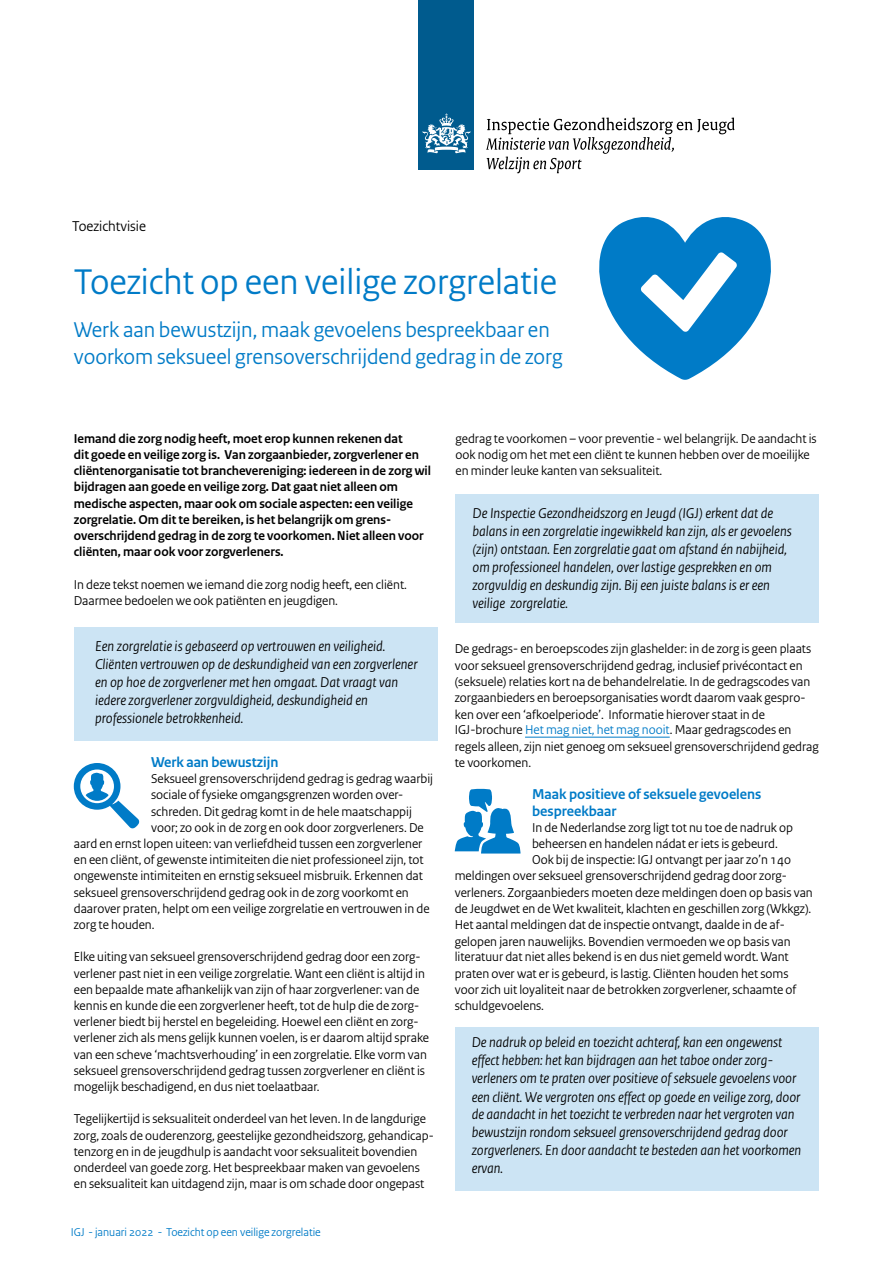
<style>
.page{position:relative;width:893px;height:1263px;background:#fff}
.page>*{position:absolute;margin:0;border:0;box-sizing:border-box;transform-origin:0 0}
.t1{font:37.5px "Rijksoverheid Sans";color:#007bc7}
.t2{font:22.5px/27px "Rijksoverheid Sans";color:#007bc7}
.t3{font:italic 15px/18px "Rijksoverheid Sans";color:#000}
.t4{font:700 15px/16.2px "Rijksoverheid Sans";color:#007bc7}
.t5{font:15px "Rijksoverheid Sans";color:#000}
.t6{font:13.5px/16.2px "Rijksoverheid Sans";color:#000}
.t7{font:700 13.5px/16.2px "Rijksoverheid Sans";color:#000}
.t8{font:12px "Rijksoverheid Sans";color:#007bc7}
.s1{color:#007bc7}
</style>
<div class="page">
<div style="left:419px;top:0;width:55px;height:169px;background:#005b8e"></div>
<svg style="left:423px;top:113px;width:47px;height:41px"></svg>
<svg style="left:486px;top:118px;width:249px;height:55px"></svg>
<div style="left:74px;top:627px;width:363px;height:113px;background:#cce4f4"></div>
<div style="left:455px;top:494px;width:364px;height:129px;background:#cce4f4"></div>
<hr style="left:525px;top:737px;width:145px;height:1px;background:#007bc7">
<svg style="left:599px;top:217px;width:172px;height:163px"></svg>
<div style="left:455px;top:1028px;width:363px;height:163px;background:#cce4f4"></div>
<svg style="left:74px;top:763px;width:66px;height:66px"></svg>
<svg style="left:455px;top:789px;width:65px;height:64px"></svg>
<p class="t5" style="left:72px;top:217px;width:75px">Toezichtvisie</p>
<h1 class="t1" style="left:74px;top:260px;width:485px">Toezicht op een veilige zorgrelatie</h1>
<h2 class="t2" style="left:74px;top:317px;width:490px">Werk aan bewustzijn, maak gevoelens bespreekbaar en voorkom seksueel grensoverschrijdend gedrag in de zorg</h2>
<p class="t7" style="left:74px;top:431px;width:359px">Iemand die zorg nodig heeft, moet erop kunnen rekenen dat<br>dit goede en veilige zorg is. Van zorgaanbieder, zorgverlener en cliëntenorganisatie tot branchevereniging: iedereen in de zorg wil bij dragen aan goede en veilige zorg. Dat gaat niet alleen om medische aspecten, maar ook om sociale aspecten: een veilige zorgrelatie. Om dit te bereiken, is het belangrijk om grens&shy;overschrijdend gedrag in de zorg te voorkomen. Niet alleen voor cliënten, maar ook voor zorgverleners.</p>
<p class="t6" style="left:74px;top:577px;width:335px">In deze tekst noemen we iemand die zorg nodig heeft, een cliënt.<br>Daarmee bedoelen we ook patiënten en jeugdigen.</p>
<p class="t3" style="left:95px;top:638px;width:324px">Een zorgrelatie is gebaseerd op vertrouwen en veiligheid.<br>Cliënten vertrouwen op de deskundigheid van een zorgverlener en op hoe de zorgverlener met hen omgaat. Dat vraagt van iedere zorgverlener zorgvuldigheid, deskundigheid en professionele betrokkenheid.</p>
<p class="t4" style="left:151px;top:754px;width:129px">Werk aan bewustzijn</p>
<p class="t6" style="left:151px;top:771px;width:284px">Seksueel grensoverschrijdend gedrag is gedrag waarbij</p>
<p class="t6" style="left:151px;top:787px;width:254px">sociale of fysieke omgangsgrenzen worden over-</p>
<p class="t6" style="left:151px;top:803px;width:262px">schreden. Dit gedrag komt in de hele maatschappij</p>
<p class="t6" style="left:151px;top:819px;width:274px">voor; zo ook in de zorg en ook door zorgverleners. De</p>
<p class="t6" style="left:74px;top:835px;width:350px">aard en ernst lopen uiteen: van verliefdheid tussen een zorgverlener</p>
<p class="t6" style="left:74px;top:852px;width:351px">en een cliënt, of gewenste intimiteiten die niet professioneel zijn, tot</p>
<p class="t6" style="left:74px;top:868px;width:351px">ongewenste intimiteiten en ernstig seksueel misbruik. Erkennen dat</p>
<p class="t6" style="left:74px;top:884px;width:337px">seksueel grensoverschrijdend gedrag ook in de zorg voorkomt en</p>
<p class="t6" style="left:74px;top:900px;width:357px">daarover praten, helpt om een veilige zorgrelatie en vertrouwen in de</p>
<p class="t6" style="left:74px;top:916px;width:82px">zorg te houden.</p>
<p class="t6" style="left:74px;top:949px;width:357px">Elke uiting van seksueel grensoverschrijdend gedrag door een zorg&shy;verlener past niet in een veilige zorgrelatie. Want een cliënt is altijd in een bepaalde mate afhankelijk van zijn of haar zorgverlener: van de kennis en kunde die een zorgverlener heeft, tot de hulp die de zorg&shy;verlener biedt bij herstel en begeleiding. Hoewel een cliënt en zorg&shy;verlener zich als mens gelijk kunnen voelen, is er daarom altijd sprake van een scheve ‘machtsverhouding’ in een zorgrelatie. Elke vorm van seksueel grensoverschrijdend gedrag tussen zorgverlener en cliënt is mogelijk beschadigend, en dus niet toelaatbaar.</p>
<p class="t6" style="left:74px;top:1111px;width:361px">Tegelijkertijd is seksualiteit onderdeel van het leven. In de langdurige zorg, zoals de ouderenzorg, geestelijke gezondheidszorg, gehandicap&shy;tenzorg en in de jeugdhulp is aandacht voor seksualiteit bovendien onderdeel van goede zorg. Het bespreekbaar maken van gevoelens en seksualiteit kan uitdagend zijn, maar is om schade door ongepast</p>
<p class="t8" style="left:71px;top:1225px;width:251px">IGJ - januari 2022 - Toezicht op een veilige zorgrelatie</p>
<p class="t6" style="left:455px;top:430px;width:363px">gedrag te voorkomen – voor preventie - wel belangrijk. De aandacht is ook nodig om het met een cliënt te kunnen hebben over de moeilijke en minder leuke kanten van seksualiteit.</p>
<p class="t3" style="left:472px;top:504px;width:321px">De Inspectie Gezondheidszorg en Jeugd (IGJ) erkent dat de balans in een zorgrelatie ingewikkeld kan zijn, als er gevoelens (zijn) ontstaan. Een zorgrelatie gaat om afstand én nabijheid, om professioneel handelen, over lastige gesprekken en om zorgvuldig en deskundig zijn. Bij een juiste balans is er een veilige zorgrelatie.</p>
<p class="t6" style="left:455px;top:641px;width:366px">De gedrags- en beroepscodes zijn glashelder: in de zorg is geen plaats voor seksueel grensoverschrijdend gedrag, inclusief privécontact en (seksuele) relaties kort na de behandelrelatie. In de gedragscodes van zorgaanbieders en beroepsorganisaties wordt daarom vaak gespro&shy;ken over een ‘afkoelperiode’. Informatie hierover staat in de IGJ-brochure <span class="s1">Het mag niet, het mag nooit</span>. Maar gedragscodes en regels alleen, zijn niet genoeg om seksueel grensoverschrijdend gedrag te voorkomen.</p>
<p class="t4" style="left:532px;top:787px;width:231px">Maak positieve of seksuele gevoelens bespreekbaar</p>
<p class="t6" style="left:532px;top:819px;width:262px">In de Nederlandse zorg ligt tot nu toe de nadruk op</p>
<p class="t6" style="left:532px;top:835px;width:247px">beheersen en handelen nádat er iets is gebeurd.</p>
<p class="t6" style="left:532px;top:852px;width:260px">Ook bij de inspectie: IGJ ontvangt per jaar zo’n 140</p>
<p class="t6" style="left:455px;top:868px;width:334px">meldingen over seksueel grensoverschrijdend gedrag door zorg-</p>
<p class="t6" style="left:455px;top:884px;width:360px">verleners. Zorgaanbieders moeten deze meldingen doen op basis van</p>
<p class="t6" style="left:455px;top:900px;width:358px">de Jeugdwet en de Wet kwaliteit, klachten en geschillen zorg (Wkkgz).</p>
<p class="t6" style="left:455px;top:916px;width:332px">Het aantal meldingen dat de inspectie ontvangt, daalde in de af-</p>
<p class="t6" style="left:455px;top:933px;width:337px">gelopen jaren nauwelijks. Bovendien vermoeden we op basis van</p>
<p class="t6" style="left:455px;top:949px;width:335px">literatuur dat niet alles bekend is en dus niet gemeld wordt. Want</p>
<p class="t6" style="left:455px;top:965px;width:335px">praten over wat er is gebeurd, is lastig. Cliënten houden het soms</p>
<p class="t6" style="left:455px;top:981px;width:343px">voor zich uit loyaliteit naar de betrokken zorgverlener, schaamte of</p>
<p class="t6" style="left:455px;top:997px;width:91px">schuldgevoelens.</p>
<p class="t3" style="left:472px;top:1034px;width:331px">De nadruk op beleid en toezicht achteraf, kan een ongewenst effect hebben: het kan bijdragen aan het taboe onder zorg&shy;verleners om te praten over positieve of seksuele gevoelens voor een cliënt. We vergroten ons effect op goede en veilige zorg, door de aandacht in het toezicht te verbreden naar het vergroten van bewustzijn rondom seksueel grensoverschrijdend gedrag door zorgverleners. En door aandacht te besteden aan het voorkomen ervan.</p>
</div>
